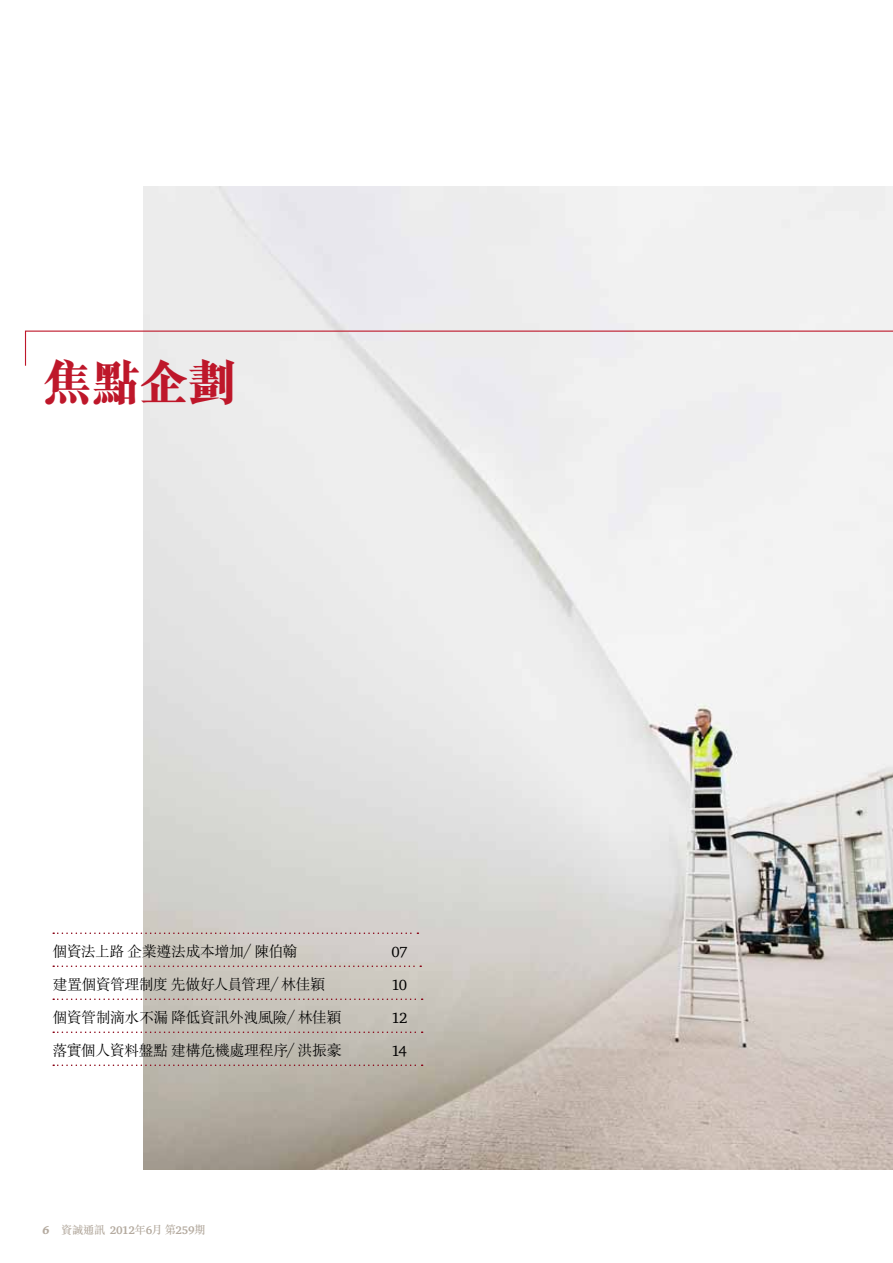
<style>
.page{position:relative;width:893px;height:1263px;background:#fff}
.page>*{position:absolute;margin:0;border:0;box-sizing:border-box;transform-origin:0 0}
.t1{font:800 49.5px "M Sung HK";color:#be172a}
.t2{font:300 15px "M Sung HK";letter-spacing:-.03em;color:#000}
.t3{font:15px "ITC Charter Com";letter-spacing:-.055em;color:#000}
.t4{font:500 11.25px "M Sung HK";letter-spacing:-.015em;color:#b4aa9f}
.s1{font-family:"ITC Charter Com";font-weight:900;font-style:italic}
.s2{font-family:"ITC Charter Com";font-weight:700}
</style>
<div class="page">
<img style="left:143px;top:187px;width:750px;height:982px">
<svg style="left:24px;top:330px;width:869px;height:37px"></svg>
<svg style="left:53px;top:932px;width:365px;height:2px"></svg>
<svg style="left:53px;top:965px;width:368px;height:2px"></svg>
<svg style="left:53px;top:998px;width:370px;height:2px"></svg>
<svg style="left:53px;top:1031px;width:370px;height:2px"></svg>
<svg style="left:53px;top:1064px;width:370px;height:2px"></svg>
<h1 class="t1" style="left:43px;top:348px;width:197px">焦點企劃</h1>
<p class="t2" style="left:52px;top:940px;width:247px">個資法上路企業遵法成本增加／陳伯翰</p>
<p class="t3" style="left:391px;top:942px;width:18px">07</p>
<p class="t2" style="left:52px;top:973px;width:274px">建置個資管理制度先做好人員管理／林佳穎</p>
<p class="t3" style="left:391px;top:975px;width:17px">10</p>
<p class="t2" style="left:52px;top:1006px;width:291px">個資管制滴水不漏降低資訊外洩風險／林佳穎</p>
<p class="t3" style="left:391px;top:1008px;width:18px">12</p>
<p class="t2" style="left:52px;top:1039px;width:291px">落實個人資料盤點建構危機處理程序／洪振豪</p>
<p class="t3" style="left:391px;top:1041px;width:17px">14</p>
<p class="t4" style="left:43px;top:1222px;width:165px"><span class="s1">6</span> 資誠通訊 <span class="s2">2012</span>年<span class="s2">6</span>月第<span class="s2">259</span>期</p>
</div>
